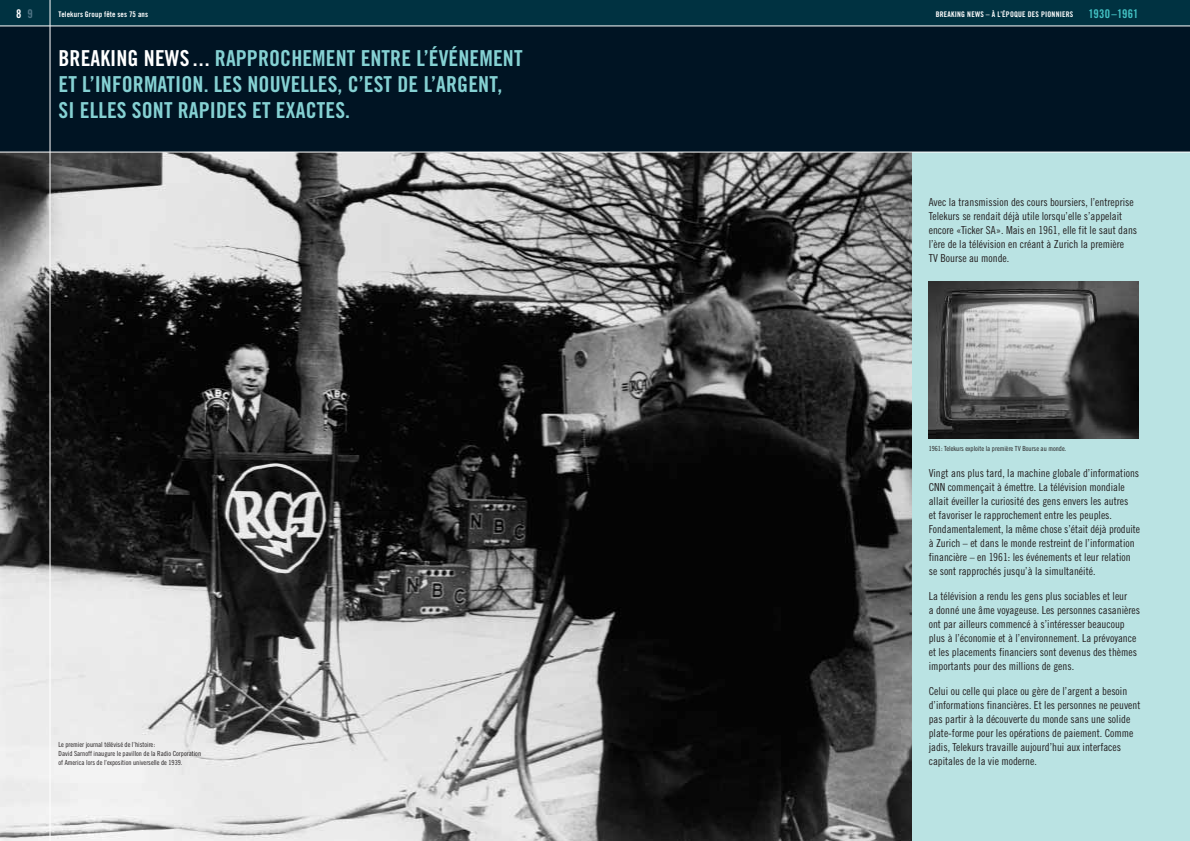
<style>
.page{position:relative;width:1190px;height:841px;background:#fff}
.page>*{position:absolute;margin:0;border:0;box-sizing:border-box;transform-origin:0 0}
.t1{font:22px/26px "Trade Gothic Bold Cond Twenty";letter-spacing:.005em;color:#85d1d3}
.t2{font:12px "Trade Gothic Bold Cond Twenty";letter-spacing:.01em;color:#42c1c3}
.t3{font:12px "Trade Gothic Bold Cond Twenty";color:#fff}
.t4{font:11px/14px "Trade Gothic Cond Eighteen";color:#231f20}
.t5{font:7.8px "Trade Gothic Bold Cond Twenty";letter-spacing:.025em;color:#fff}
.t6{font:7px/9px "Trade Gothic Cond Eighteen";color:#231f20}
.s1{color:#507586}
.s2{color:#fff}
</style>
<div class="page">
<div style="left:912px;top:152px;width:278px;height:689px;background:#bae3e3"></div>
<img style="left:0;top:153px;width:912px;height:688px">
<div style="left:0;top:26px;width:1190px;height:126px;background:#001423"></div>
<div style="left:0;top:0;width:1190px;height:26px;background:#003241"></div>
<hr style="left:0;top:26px;width:1190px;height:1px;background:#fff">
<hr style="left:50px;top:0;width:1px;height:841px;background:#fff">
<hr style="left:0;top:152px;width:1190px;height:1px;background:#fff">
<img style="left:929px;top:281px;width:210px;height:157px">
<p class="t3" style="left:16px;top:9px;width:18px">8 <span class="s1">9</span></p>
<p class="t5" style="left:59px;top:12px;width:91px">Telekurs Group fête ses 75 ans</p>
<p class="t5" style="left:936px;top:12px;width:139px">BREAKING NEWS – À L’ÉPOQUE DES PIONNIERS</p>
<p class="t2" style="left:1089px;top:9px;width:51px">1930–1961</p>
<h1 class="t1" style="left:59px;top:47px;width:466px"><span class="s2">BREAKING NEWS ...</span> RAPPROCHEMENT ENTRE L’ÉVÉNEMENT<br>ET L’INFORMATION. LES NOUVELLES, C’EST DE L’ARGENT,<br>SI ELLES SONT RAPIDES ET EXACTES.</h1>
<p class="t4" style="left:929px;top:196px;width:210px">Avec la transmission des cours boursiers, l’entreprise Telekurs se rendait déjà utile lorsqu’elle s’appelait encore «Ticker SA». Mais en 1961, elle fit le saut dans l’ère de la télévision en créant à Zurich la première<br>TV Bourse au monde.</p>
<p class="t6" style="left:59px;top:740px;width:144px">Le premier journal télévisé de l’histoire:<br>David Sarnoff inaugure le pavillon de la Radio Corporation of America lors de l’exposition universelle de 1939.</p>
<p class="t6" style="left:929px;top:444px;width:139px">1961: Telekurs exploite la première TV Bourse au monde.</p>
<p class="t4" style="left:929px;top:467px;width:213px">Vingt ans plus tard, la machine globale d’informations CNN commençait à émettre. La télévision mondiale allait éveiller la curiosité des gens envers les autres<br>et favoriser le rapprochement entre les peuples.<br>Fondamentalement, la même chose s’était déjà produite à Zurich – et dans le monde restreint de l’information financière – en 1961: les événements et leur relation se sont rapprochés jusqu’à la simultanéité.</p>
<p class="t4" style="left:929px;top:590px;width:213px">La télévision a rendu les gens plus sociables et leur<br>a donné une âme voyageuse. Les personnes casanières ont par ailleurs commencé à s’intéresser beaucoup plus à l’économie et à l’environnement. La prévoyance et les placements financiers sont devenus des thèmes importants pour des millions de gens.</p>
<p class="t4" style="left:929px;top:685px;width:213px">Celui ou celle qui place ou gère de l’argent a besoin d’informations financières. Et les personnes ne peuvent pas partir à la découverte du monde sans une solide plate-forme pour les opérations de paiement. Comme jadis, Telekurs travaille aujourd’hui aux interfaces capitales de la vie moderne.</p>
</div>
